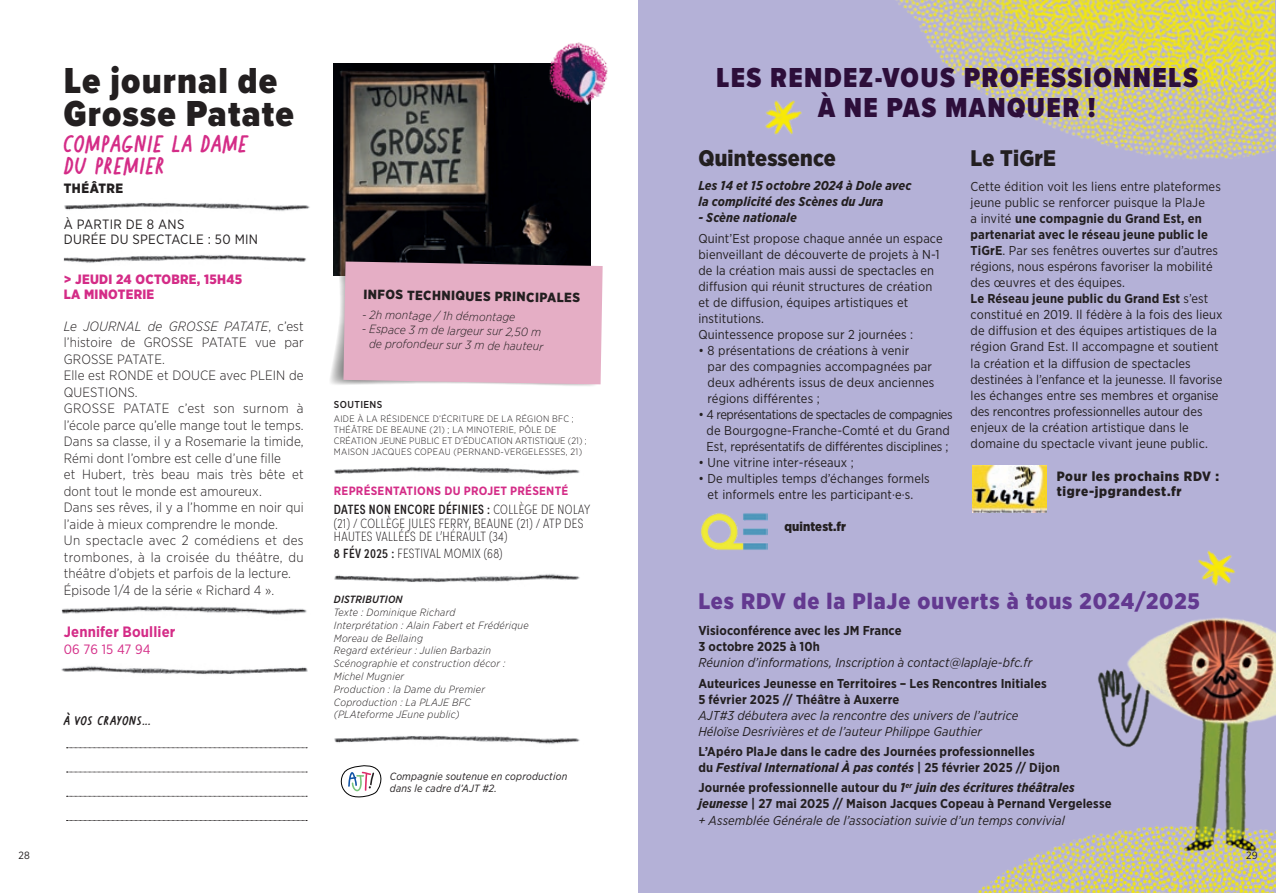
<style>
.page{position:relative;width:1276px;height:893px;background:#fff}
.page>*{position:absolute;margin:0;border:0;box-sizing:border-box;transform-origin:0 0}
.t1{font:900 37.5px/33px "Proxima Nova Cond";letter-spacing:.03em;color:#231f20}
.t2{font:900 28.5px/30px "Proxima Nova Cond";letter-spacing:.05em;color:#2d0e3a;text-align:center}
.texte_descriptif_21{font:900 22.5px "Gotham Narrow";letter-spacing:.04em;color:#633990}
.nom_compagnie{font:22.5px/21.8px "Post Box Rough";letter-spacing:.03em;color:#d42c87}
.texte_descriptif_21-2{font:900 22.5px "Gotham Narrow";letter-spacing:.01em;color:#231f20}
.nom_contact_2021{font:700 15px "Gotham Narrow";letter-spacing:.01em;color:#d42c87}
.texte_descriptif_21-3{font:300 13.5px/16.5px "Gotham Narrow";letter-spacing:.01em;color:#231f20}
.DATE-PAGE{font:200 13.5px/13.5px "Sofia Pro Condensed";letter-spacing:.03em;color:#231f20}
.teatre_objet{font:900 13.5px/15px "Gotham Narrow";letter-spacing:.05em;color:#231f20}
.a_partir_de___2021{font:13.5px/15px "Gotham Narrow";letter-spacing:.02em;color:#231f20}
.date_entete_2021{font:900 13.5px/15px "Gotham Narrow";letter-spacing:.02em;color:#d42c87}
.contact_2021{font:13.5px "Gotham Narrow";letter-spacing:.01em;color:#d42c87}
.t3{font:900 13.35px "Gotham Narrow";color:#231f20}
.texte_descriptif_21-4{font:12.9px/16px "Gotham Narrow";letter-spacing:.01em;color:#231f20}
.texte_descriptif_21-5{font:italic 12.9px/16px "Gotham Narrow";letter-spacing:.01em;color:#231f20}
.texte_descriptif_21-6{font:700 12.9px/16px "Gotham Narrow";letter-spacing:.01em;color:#231f20}
.texte_descriptif_21-7{font:12.9px/16px "Gotham Narrow";letter-spacing:-.01em;color:#231f20;text-align:center}
.texte_descriptif_21-8{font:italic 700 12.9px/16px "Gotham Narrow";letter-spacing:.01em;color:#231f20}
.texte_descriptif_21-9{font:900 12.9px "Gotham Narrow";letter-spacing:.01em;color:#231f20}
.fiche_recnique_2021{font:italic 300 12px/14.4px "Gotham Narrow";color:#231f20;text-align:right}
.t4{font:700 12px "Gotham Narrow";letter-spacing:.02em;color:#d42c87}
.t5{font:12px "Post Box Rough";letter-spacing:.015em;color:#231f20;scale:1.11 1}
.t6{font:italic 300 10.5px/12.8px "Gotham Narrow";letter-spacing:.025em;color:#231f20}
.t7{font:italic 10.5px/12px "Gotham Narrow";letter-spacing:.02em;color:#231f20}
.t8{font:10.5px "Gotham Narrow";color:#231f20}
.t9{font:500 10.05px "Gotham Narrow";letter-spacing:.04em;color:#231f20}
.t10{font:300 9.3px/10.9px "Gotham Narrow";letter-spacing:.03em;color:#231f20}
.s1{font-style:italic}
.s2{font-weight:500}
.s3{font-weight:700}
.s4{font-weight:700;font-style:normal}
.s5{font-weight:400;font-style:italic}
</style>
<div class="page">
<div style="left:639px;top:0;width:637px;height:893px;background:#b4b1d7"></div>
<img style="left:896px;top:0;width:380px;height:160px">
<img style="left:1198px;top:551px;width:37px;height:32px">
<img style="left:765px;top:100px;width:37px;height:35px">
<img style="left:334px;top:64px;width:257px;height:198px">
<svg style="left:330px;top:262px;width:272px;height:124px"></svg>
<img style="left:64px;top:203px;width:246px;height:8px">
<img style="left:64px;top:255px;width:242px;height:8px">
<img style="left:334px;top:467px;width:246px;height:8px">
<img style="left:334px;top:574px;width:246px;height:8px">
<img style="left:334px;top:736px;width:246px;height:8px">
<img style="left:61px;top:666px;width:247px;height:8px">
<img style="left:62px;top:606px;width:245px;height:9px">
<svg style="left:340px;top:765px;width:42px;height:33px"></svg>
<svg style="left:67px;top:747px;width:240px;height:1px"></svg>
<svg style="left:67px;top:796px;width:240px;height:1px"></svg>
<svg style="left:67px;top:772px;width:240px;height:1px"></svg>
<svg style="left:67px;top:820px;width:240px;height:1px"></svg>
<img style="left:536px;top:42px;width:72px;height:69px">
<img style="left:1097px;top:583px;width:179px;height:214px">
<img style="left:978px;top:797px;width:298px;height:96px">
<img style="left:701px;top:513px;width:66px;height:37px">
<img style="left:972px;top:466px;width:74px;height:47px">
<p class="t8" style="left:19px;top:848px;width:13px">28</p>
<p class="t1" style="left:64px;top:64px;width:231px">Le journal de<br>Grosse Patate</p>
<p class="nom_compagnie" style="left:64px;top:133px;width:186px">COMPAGNIE LA DAME<br>DU PREMIER</p>
<p class="teatre_objet" style="left:64px;top:181px;width:61px">THÉÂTRE</p>
<p class="a_partir_de___2021" style="left:64px;top:216px;width:196px">À PARTIR DE 8 ANS<br>DURÉE DU SPECTACLE : 50 MIN</p>
<p class="date_entete_2021" style="left:64px;top:272px;width:180px">&gt; JEUDI 24 OCTOBRE, 15H45<br>LA MINOTERIE</p>
<p class="texte_descriptif_21-3" style="left:64px;top:317px;width:241px;text-align:justify"><span class="s1">Le JOURNAL de GROSSE PATATE</span>, c’est l’histoire de GROSSE PATATE vue par GROSSE PATATE.</p>
<p class="texte_descriptif_21-3" style="left:64px;top:367px;width:241px">Elle est RONDE et DOUCE avec PLEIN de<br>QUESTIONS.</p>
<p class="texte_descriptif_21-3" style="left:64px;top:400px;width:241px">GROSSE PATATE c’est son surnom à l’école parce qu’elle mange tout le temps.</p>
<p class="texte_descriptif_21-3" style="left:64px;top:433px;width:241px">Dans sa classe, il y a Rosemarie la timide,<br>Rémi dont l’ombre est celle d’une fille</p>
<p class="texte_descriptif_21-3" style="left:64px;top:466px;width:241px">et Hubert, très beau mais très bête et dont tout le monde est amoureux.</p>
<p class="texte_descriptif_21-3" style="left:64px;top:499px;width:241px">Dans ses rêves, il y a l’homme en noir qui l’aide à mieux comprendre le monde.</p>
<p class="texte_descriptif_21-3" style="left:64px;top:532px;width:241px;text-align:justify">Un spectacle avec 2 comédiens et des trombones, à la croisée du théâtre, du théâtre d’objets et parfois de la lecture.</p>
<p class="texte_descriptif_21-3" style="left:64px;top:581px;width:212px">Épisode 1/4 de la série « Richard 4 ».</p>
<p class="nom_contact_2021" style="left:64px;top:622px;width:113px">Jennifer Boullier</p>
<p class="contact_2021" style="left:64px;top:640px;width:88px">06 76 15 47 94</p>
<p class="t5" style="left:64px;top:712px;width:80px">À VOS CRAYONS...</p>
<p class="t3" style="left:364px;top:285px;width:218px;rotate:1deg">INFOS TECHNIQUES PRINCIPALES</p>
<p class="fiche_recnique_2021" style="left:362px;top:307px;width:155px;rotate:1deg">- 2h montage / 1h démontage</p>
<p class="fiche_recnique_2021" style="left:362px;top:321px;width:183px;rotate:1deg">- Espace 3 m de largeur sur 2,50 m de profondeur sur 3 m de hauteur</p>
<p class="t9" style="left:334px;top:398px;width:50px">SOUTIENS</p>
<p class="t10" style="left:334px;top:413px;width:255px">AIDE À LA RÉSIDENCE D’ÉCRITURE DE LA RÉGION BFC ; THÉÂTRE DE BEAUNE (21) ; LA MINOTERIE, PÔLE DE CRÉATION JEUNE PUBLIC ET D’ÉDUCATION ARTISTIQUE (21) ; MAISON JACQUES COPEAU (PERNAND-VERGELESSES, 21)</p>
<p class="t4" style="left:334px;top:483px;width:236px">REPRÉSENTATIONS DU PROJET PRÉSENTÉ</p>
<p class="DATE-PAGE" style="left:334px;top:502px;width:258px"><span class="s2">DATES NON ENCORE DÉFINIES :</span> COLLÈGE DE NOLAY (21) / COLLÈGE JULES FERRY, BEAUNE (21) / ATP DES<br>HAUTES VALLÉES DE L’HÉRAULT (34)</p>
<p class="DATE-PAGE" style="left:334px;top:546px;width:170px"><span class="s2">8 FÉV 2025 :</span> FESTIVAL MOMIX (68)</p>
<p class="t6" style="left:334px;top:593px;width:196px"><span class="s2">DISTRIBUTION<br></span>Texte : Dominique Richard<br>Interprétation : Alain Fabert et Frédérique<br>Moreau de Bellaing<br>Regard extérieur : Julien Barbazin<br>Scénographie et construction décor :<br>Michel Mugnier<br>Production : la Dame du Premier<br>Coproduction : La PLAJE BFC (PLAteforme JEune public)</p>
<p class="t7" style="left:390px;top:770px;width:179px">Compagnie soutenue en coproduction dans le cadre d’AJT #2.</p>
<p class="t2" style="left:716px;top:62px;width:483px">LES RENDEZ-VOUS PROFESSIONNELS<br>À NE PAS MANQUER !</p>
<p class="texte_descriptif_21-2" style="left:698px;top:143px;width:139px">Quintessence</p>
<p class="texte_descriptif_21-8" style="left:698px;top:177px;width:215px">Les 14 et 15 octobre 2024 à Dole avec la complicité des Scènes du Jura</p>
<p class="texte_descriptif_21-8" style="left:698px;top:210px;width:100px">- Scène nationale</p>
<p class="texte_descriptif_21-4" style="left:698px;top:230px;width:246px">Quint’Est propose chaque année un espace bienveillant de découverte de projets à N-1 de la création mais aussi de spectacles en diffusion qui réunit structures de création et de diffusion, équipes artistiques et institutions.</p>
<p class="texte_descriptif_21-4" style="left:698px;top:326px;width:216px">Quintessence propose sur 2 journées :</p>
<p class="texte_descriptif_21-4" style="left:707px;top:342px;width:228px;text-indent:-9px">• 8 présentations de créations à venir<br>par des compagnies accompagnées par deux adhérents issus de deux anciennes régions différentes ;</p>
<p class="texte_descriptif_21-7" style="left:698px;top:406px;width:256px">• 4 représentations de spectacles de compagnies de Bourgogne-Franche-Comté et du Grand<br>Est, représentatifs de différentes disciplines ;</p>
<p class="texte_descriptif_21-4" style="left:698px;top:454px;width:157px">• Une vitrine inter-réseaux ;</p>
<p class="texte_descriptif_21-4" style="left:698px;top:470px;width:233px;text-align:center">• De multiples temps d’échanges formels et informels entre les participant·e·s.</p>
<p class="texte_descriptif_21-9" style="left:784px;top:518px;width:63px">quintest.fr</p>
<p class="texte_descriptif_21-2" style="left:970px;top:144px;width:87px">Le TiGrE</p>
<p class="texte_descriptif_21-4" style="left:970px;top:178px;width:252px">Cette édition voit les liens entre plateformes jeune public se renforcer puisque la PlaJe<br>a invité <span class="s3">une compagnie du Grand Est, en partenariat avec le réseau jeune public le TiGrE</span>. Par ses fenêtres ouvertes sur d’autres régions, nous espérons favoriser la mobilité des œuvres et des équipes.</p>
<p class="texte_descriptif_21-4" style="left:970px;top:290px;width:254px"><span class="s3">Le Réseau jeune public du Grand Est</span> s’est constitué en 2019. Il fédère à la fois des lieux de diffusion et des équipes artistiques de la région Grand Est. Il accompagne et soutient la création et la diffusion de spectacles destinées à l’enfance et la jeunesse. Il favorise les échanges entre ses membres et organise des rencontres professionnelles autour des enjeux de la création artistique dans le domaine du spectacle vivant jeune public.</p>
<p class="teatre_objet" style="left:1056px;top:469px;width:164px">Pour les prochains RDV : tigre-jpgrandest.fr</p>
<p class="texte_descriptif_21" style="left:698px;top:586px;width:503px">Les RDV de la PlaJe ouverts à tous 2024/2025</p>
<p class="texte_descriptif_21-5" style="left:698px;top:622px;width:335px"><span class="s4">Visioconférence avec les JM France<br>3 octobre 2025 à 10h<br></span>Réunion d’informations, Inscription à contact@laplaje-bfc.fr</p>
<p class="texte_descriptif_21-5" style="left:698px;top:675px;width:350px"><span class="s4">Auteurices Jeunesse en Territoires – Les Rencontres Initiales 5 février 2025 // Théâtre à Auxerre<br></span>AJT#3 débutera avec la rencontre des univers de l’autrice Héloïse Desrivières et de l’auteur Philippe Gauthier</p>
<p class="texte_descriptif_21-6" style="left:698px;top:743px;width:363px">L’Apéro PlaJe dans le cadre des Journées professionnelles<br>du <span class="s1">Festival International À pas contés</span> | 25 février 2025 // Dijon</p>
<p class="texte_descriptif_21-6" style="left:698px;top:780px;width:415px">Journée professionnelle autour du <span class="s1">1</span><sup>er</sup> <span class="s1">juin des écritures théâtrales jeunesse</span> | 27 mai 2025 // Maison Jacques Copeau à Pernand Vergelesse <span class="s5">+ Assemblée Générale de l’association suivie d’un temps convivial</span></p>
<p class="t8" style="left:1246px;top:848px;width:13px">29</p>
</div>
